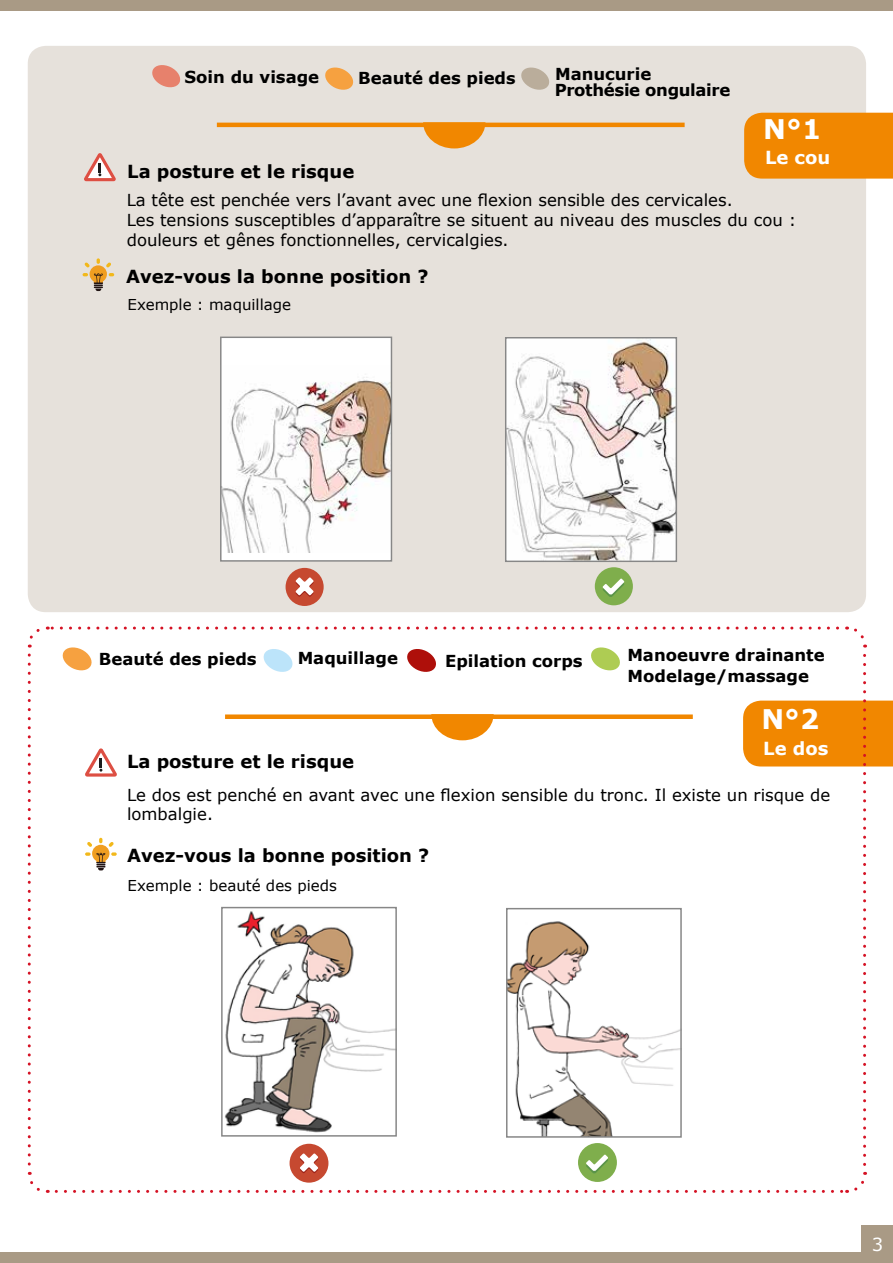
<style>
.page{position:relative;width:893px;height:1263px;background:#fff}
.page>*{position:absolute;margin:0;border:0;box-sizing:border-box;transform-origin:0 0}
.t1{font:700 27px "Verdana";color:#fff}
.t2{font:700 18px "Verdana";color:#000}
.t3{font:700 18px "Verdana";color:#fff}
.t4{font:18px "Verdana";color:#fff}
.t5{font:16.5px/19.8px "Verdana";color:#000}
.t6{font:700 16.5px/21.6px "Verdana";color:#000}
.t7{font:700 16.5px/16.5px "Verdana";letter-spacing:-.02em;color:#000}
.t8{font:15px "Verdana";color:#000}
.s1{font-size:16.05px}
</style>
<div class="page">
<div style="left:0;top:1252px;width:893px;height:11px;background:#a99a85"></div>
<div style="left:862px;top:1225px;width:31px;height:38px;background:#a99a85"></div>
<div style="left:0;top:0;width:893px;height:11px;background:#a99a85"></div>
<div style="left:28px;top:46px;width:838px;height:566px;background:#e6e1db;border-radius:18px"></div>
<img style="left:507px;top:339px;width:168px;height:221px">
<div style="left:505px;top:337px;width:172px;height:225px;border:1px solid #878787"></div>
<div style="left:595px;top:567px;width:38px;height:38px;background:#7fae4c;border-radius:50%"></div>
<svg style="left:603px;top:578px;width:21px;height:19px"></svg>
<svg style="left:83px;top:258px;width:31px;height:33px"></svg>
<hr style="left:217px;top:123px;width:468px;height:4px;background:#f18700">
<svg style="left:423px;top:122px;width:62px;height:26px"></svg>
<svg style="left:84px;top:153px;width:32px;height:28px"></svg>
<div style="left:744px;top:113px;width:149px;height:66px;background:#f18700"></div>
<svg style="left:152px;top:65px;width:29px;height:23px"></svg>
<svg style="left:325px;top:67px;width:29px;height:23px"></svg>
<svg style="left:27px;top:626px;width:866px;height:567px"></svg>
<svg style="left:521px;top:67px;width:28px;height:23px"></svg>
<div style="left:221px;top:337px;width:170px;height:224px;background:#fff"></div>
<img style="left:222px;top:377px;width:168px;height:176px">
<div style="left:220px;top:337px;width:172px;height:225px;border:1px solid #878787"></div>
<div style="left:286px;top:568px;width:38px;height:38px;background:#c64930;border-radius:50%"></div>
<svg style="left:296px;top:577px;width:18px;height:20px"></svg>
<p class="t6" style="left:185px;top:65px;width:136px">Soin du visage</p>
<p class="t6" style="left:358px;top:67px;width:159px">Beauté des pied<span class="s1">s</span></p>
<p class="t2" style="left:127px;top:160px;width:229px">La posture et le risque</p>
<p class="t7" style="left:555px;top:65px;width:177px">Manucurie<br>Prothésie ongulaire</p>
<h1 class="t1" style="left:763px;top:112px;width:59px">N°1</h1>
<p class="t3" style="left:765px;top:146px;width:67px">Le cou</p>
<p class="t5" style="left:127px;top:190px;width:671px">La tête est penchée vers l’avant avec une flexion sensible des cervicales.<br>Les tensions susceptibles d’apparaître se situent au niveau des muscles du cou : douleurs et gênes fonctionnelles, cervicalgies.</p>
<p class="t2" style="left:126px;top:265px;width:304px">Avez-vous la bonne position ?</p>
<p class="t8" style="left:128px;top:295px;width:165px">Exemple : maquillage</p>
<p class="t6" style="left:99px;top:648px;width:159px">Beauté des pieds</p>
<p class="t6" style="left:298px;top:647px;width:102px">Maquillage</p>
<p class="t6" style="left:627px;top:643px;width:199px">Manoeuvre drainante<br>Modelage/massage</p>
<p class="t6" style="left:445px;top:650px;width:139px">Epilation corps</p>
<p class="t2" style="left:127px;top:750px;width:229px">La posture et le risque</p>
<h1 class="t1" style="left:761px;top:702px;width:59px">N°2</h1>
<p class="t3" style="left:763px;top:737px;width:67px">Le dos</p>
<p class="t5" style="left:127px;top:784px;width:705px">Le dos est penché en avant avec une flexion sensible du tronc. Il existe un risque de lombalgie.</p>
<p class="t2" style="left:127px;top:844px;width:304px">Avez-vous la bonne position ?</p>
<p class="t8" style="left:128px;top:876px;width:211px">Exemple : beauté des pieds</p>
<p class="t4" style="left:872px;top:1233px;width:13px">3</p>
</div>
